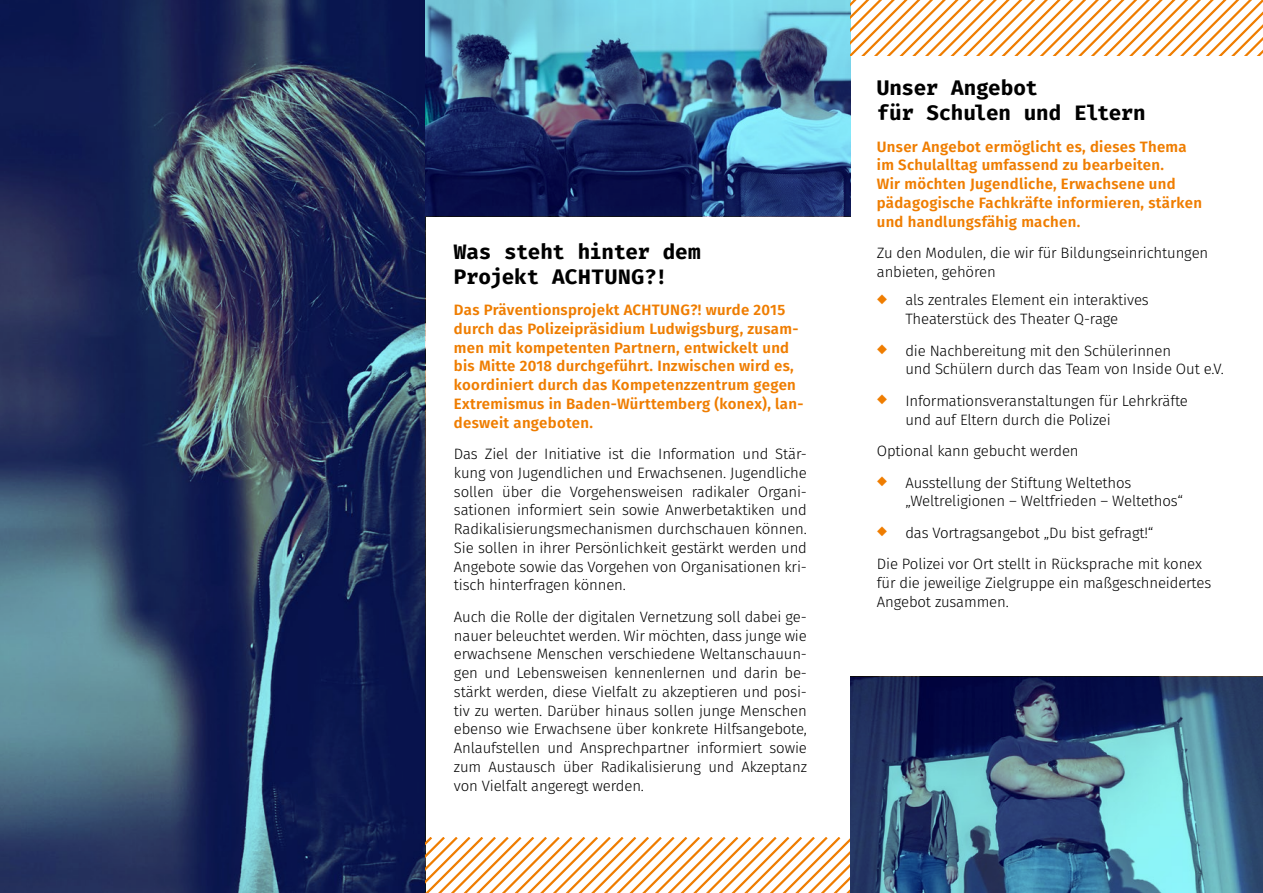
<style>
.page{position:relative;width:1263px;height:893px;background:#fff}
.page>*{position:absolute;margin:0;border:0;box-sizing:border-box;transform-origin:0 0}
.t1{font:700 21px/24.8px "Fira Mono";letter-spacing:-.015em;color:#000}
.t2{font:300 15px/18.8px "Fira Sans";letter-spacing:-.01em;color:#000}
.t3{font:600 15px/18.8px "Fira Sans";letter-spacing:.02em;color:#ef7d00}
.s1{color:#ef7d00}
</style>
<div class="page">
<svg style="left:0;top:0;width:425px;height:893px;background:#293a61"></svg>
<svg style="left:425px;top:837px;width:425px;height:56px"></svg>
<img style="left:425px;top:0;width:425px;height:216px">
<svg style="left:850px;top:677px;width:413px;height:216px;background:#3f6888"></svg>
<svg style="left:850px;top:0;width:413px;height:56px"></svg>
<h1 class="t1" style="left:454px;top:241px;width:248px">Was steht hinter dem<br>Projekt ACHTUNG?!</h1>
<p class="t3" style="left:454px;top:300px;width:351px">Das Präventionsprojekt ACHTUNG?! wurde 2015 durch das Polizeipräsidium Ludwigsburg, zusam&shy;men mit kompetenten Partnern, entwickelt und bis Mitte 2018 durchgeführt. Inzwischen wird es, koordiniert durch das Kompetenzzentrum gegen Extremismus in Baden-Württemberg (konex), lan&shy;desweit angeboten.</p>
<p class="t2" style="left:454px;top:444px;width:354px;text-align:justify">Das Ziel der Initiative ist die Information und Stär&shy;kung von Jugendlichen und Erwachsenen. Jugendliche sollen über die Vorgehensweisen radikaler Organi&shy;sationen informiert sein sowie Anwerbetaktiken und Radikalisierungsmechanismen durchschauen können.<br>Sie sollen in ihrer Persönlichkeit gestärkt werden und Angebote sowie das Vorgehen von Organisationen kri&shy;tisch hinterfragen können.</p>
<p class="t2" style="left:454px;top:607px;width:354px;text-align:justify">Auch die Rolle der digitalen Vernetzung soll dabei ge&shy;nauer beleuchtet werden. Wir möchten, dass junge wie erwachsene Menschen verschiedene Weltanschauun&shy;gen und Lebensweisen kennenlernen und darin be&shy;stärkt werden, diese Vielfalt zu akzeptieren und posi&shy;tiv zu werten. Darüber hinaus sollen junge Menschen ebenso wie Erwachsene über konkrete Hilfsangebote, Anlaufstellen und Ansprechpartner informiert sowie zum Austausch über Radikalisierung und Akzeptanz von Vielfalt angeregt werden.</p>
<h1 class="t1" style="left:877px;top:77px;width:270px">Unser Angebot<br>für Schulen und Eltern</h1>
<p class="t3" style="left:877px;top:136px;width:327px">Unser Angebot ermöglicht es, dieses Thema im Schulalltag umfassend zu bearbeiten.<br>Wir möchten Jugendliche, Erwachsene und pädagogische Fachkräfte informieren, stärken und handlungsfähig machen.</p>
<p class="t2" style="left:877px;top:243px;width:333px">Zu den Modulen, die wir für Bildungseinrichtungen anbieten, gehören</p>
<p class="t2" style="left:877px;top:291px;width:273px;text-align:center"><span class="s1">◆</span> als zentrales Element ein interaktives<br>Theaterstück des Theater Q-rage</p>
<p class="t2" style="left:905px;top:341px;width:320px;text-indent:-28px"><span class="s1">◆</span> die Nachbereitung mit den Schülerinnen<br>und Schülern durch das Team von Inside Out e.V.</p>
<p class="t2" style="left:905px;top:391px;width:284px;text-indent:-28px"><span class="s1">◆</span> Informationsveranstaltungen für Lehrkräfte und auf Eltern durch die Polizei</p>
<p class="t2" style="left:877px;top:441px;width:203px">Optional kann gebucht werden</p>
<p class="t2" style="left:905px;top:473px;width:279px;text-indent:-28px"><span class="s1">◆</span> Ausstellung der Stiftung Weltethos „Weltreligionen – Weltfrieden – Weltethos“</p>
<p class="t2" style="left:877px;top:517px;width:327px;line-height:31.5px"><span class="s1">◆</span> das Vortragsangebot „Du bist gefragt!“<br>Die Polizei vor Ort stellt in Rücksprache mit konex</p>
<p class="t2" style="left:877px;top:573px;width:336px">für die jeweilige Zielgruppe ein maßgeschneidertes<br>Angebot zusammen.</p>
</div>
